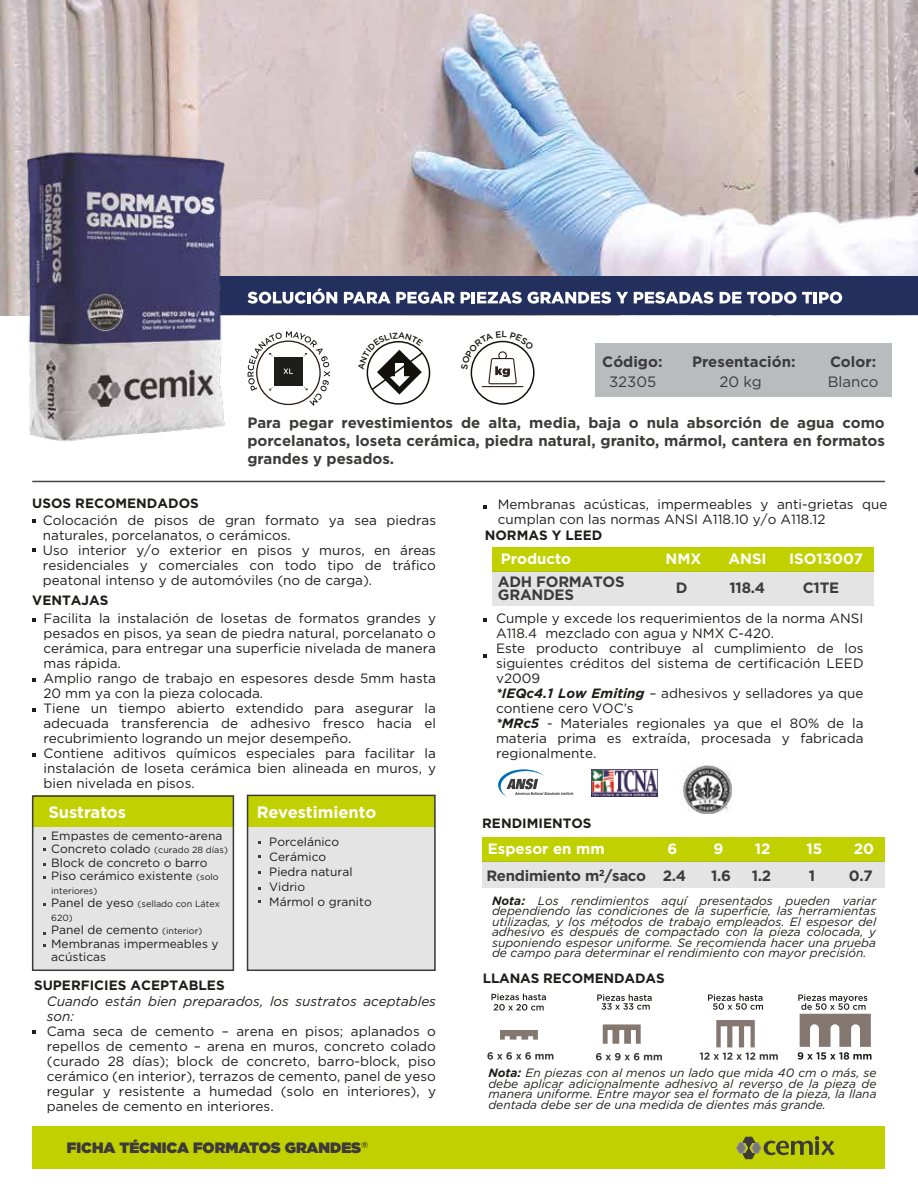
<style>
.page{position:relative;width:918px;height:1188px;background:#fff}
.page>*{position:absolute;margin:0;border:0;box-sizing:border-box;transform-origin:0 0}
.t1{font:700 16.5px "Gotham";color:#fff}
.t2{font:700 15px/18px "Gotham";letter-spacing:-.02em;color:#3c3c3b;text-align:justify}
.t3{font:700 15px "Gotham";color:#fff}
.t4{font:900 15px "Gotham";color:#3c3a3a}
.t5{font:700 15px "Gotham";color:#3c3a3a}
.t6{font:15px "Gotham";color:#3c3a3a}
.t7{font:13.5px/15px "Gotham";color:#1d1d1b}
.t8{font:700 13.5px "Gotham";color:#1d1d1b}
.t9{font:italic 13.5px/15px "Gotham";color:#1d1d1b}
.t10{font:italic 12px/10.5px "Gotham";color:#1d1d1b;text-align:justify}
.t11{font:12px/13.5px "Gotham";color:#1d1d1b}
.t12{font:9px/13.5px "Gotham";color:#1d1d1b}
.s1{font-size:9px}
.s2{font-size:12px}
.s3{font-weight:700;font-style:italic}
.s4{font-weight:700}
</style>
<div class="page">
<svg style="left:32px;top:520px;width:4px;height:3px"></svg>
<svg style="left:32px;top:549px;width:4px;height:3px"></svg>
<svg style="left:32px;top:618px;width:4px;height:4px"></svg>
<svg style="left:32px;top:708px;width:4px;height:4px"></svg>
<svg style="left:32px;top:753px;width:4px;height:4px"></svg>
<svg style="left:32px;top:678px;width:4px;height:4px"></svg>
<svg style="left:483px;top:654px;width:4px;height:4px"></svg>
<svg style="left:483px;top:618px;width:4px;height:4px"></svg>
<svg style="left:32px;top:1031px;width:4px;height:3px"></svg>
<div style="left:32px;top:1126px;width:853px;height:43px;background:#c1d100"></div>
<svg style="left:736px;top:1136px;width:99px;height:23px"></svg>
<img style="left:0;top:0;width:918px;height:315px">
<div style="left:196px;top:277px;width:722px;height:38px;background:#232f5d"></div>
<hr style="left:32px;top:481px;width:853px;height:1px;background:#494444">
<div style="left:595px;top:343px;width:297px;height:54px;background:#babbbd"></div>
<img style="left:6px;top:132px;width:233px;height:310px">
<div style="left:33px;top:798px;width:200px;height:172px;background:#e4e4e5"></div>
<div style="left:248px;top:810px;width:188px;height:160px;background:#e4e4e5"></div>
<div style="left:33px;top:796px;width:200px;height:31px;background:#c1d100"></div>
<div style="left:248px;top:795px;width:187px;height:32px;background:#c1d100"></div>
<div style="left:32px;top:795px;width:202px;height:176px;border:2px solid #3c3a3a"></div>
<div style="left:247px;top:795px;width:189px;height:176px;border:2px solid #3c3a3a"></div>
<svg style="left:498px;top:769px;width:75px;height:28px"></svg>
<img style="left:591px;top:769px;width:67px;height:28px">
<div style="left:492px;top:547px;width:381px;height:25px;background:#c1d100"></div>
<div style="left:492px;top:571px;width:381px;height:35px;background:#e4e4e5"></div>
<img style="left:680px;top:765px;width:53px;height:48px">
<div style="left:482px;top:837px;width:402px;height:25px;background:#c1d100"></div>
<div style="left:482px;top:861px;width:402px;height:27px;background:#e4e4e5"></div>
<svg style="left:500px;top:1030px;width:38px;height:10px"></svg>
<svg style="left:603px;top:1024px;width:38px;height:20px"></svg>
<svg style="left:487px;top:1052px;width:66px;height:8px"></svg>
<svg style="left:596px;top:1053px;width:66px;height:7px"></svg>
<svg style="left:700px;top:1020px;width:78px;height:40px"></svg>
<svg style="left:597px;top:994px;width:55px;height:16px"></svg>
<svg style="left:708px;top:994px;width:55px;height:16px"></svg>
<svg style="left:798px;top:994px;width:74px;height:66px"></svg>
<svg style="left:491px;top:994px;width:55px;height:17px"></svg>
<svg style="left:248px;top:292px;width:58px;height:12px"></svg>
<hr style="left:307px;top:292px;width:4px;height:11px;background:#fff">
<svg style="left:312px;top:288px;width:25px;height:16px"></svg>
<svg style="left:344px;top:292px;width:111px;height:12px"></svg>
<svg style="left:461px;top:292px;width:167px;height:12px"></svg>
<svg style="left:634px;top:292px;width:79px;height:12px"></svg>
<svg style="left:720px;top:292px;width:122px;height:12px"></svg>
<svg style="left:483px;top:505px;width:4px;height:4px"></svg>
<hr style="left:482px;top:386px;width:41px;height:1px;background:#30231d">
<div style="left:367px;top:341px;width:63px;height:64px;border:2px solid #13110c;border-radius:50%"></div>
<svg style="left:248px;top:331px;width:82px;height:75px"></svg>
<svg style="left:470px;top:340px;width:64px;height:44px"></svg>
<svg style="left:366px;top:341px;width:58px;height:54px"></svg>
<p class="t5" style="left:602px;top:353px;width:62px">Código:</p>
<p class="t5" style="left:692px;top:353px;width:105px">Presentación:</p>
<p class="t5" style="left:830px;top:353px;width:48px">Color:</p>
<p class="t6" style="left:609px;top:372px;width:49px">32305</p>
<p class="t6" style="left:719px;top:372px;width:44px">20 kg</p>
<p class="t6" style="left:828px;top:372px;width:52px">Blanco</p>
<p class="t2" style="left:248px;top:413px;width:639px">Para pegar revestimientos de alta, media, baja o nula absorción de agua como porcelanatos, loseta cerámica, piedra natural, granito, mármol, cantera en formatos grandes y pesados.</p>
<p class="t8" style="left:32px;top:495px;width:168px">USOS RECOMENDADOS</p>
<p class="t7" style="left:43px;top:512px;width:395px">Colocación de pisos de gran formato ya sea piedras naturales, porcelanatos, o cerámicos.<br>Uso interior y/o exterior en pisos y muros, en áreas residenciales y comerciales con todo tipo de tráfico peatonal intenso y de automóviles (no de carga).</p>
<p class="t7" style="left:44px;top:610px;width:394px">Facilita la instalación de losetas de formatos grandes y pesados en pisos, ya sean de piedra natural, porcelanato o cerámica, para entregar una superficie nivelada de manera mas rápida.<br>Amplio rango de trabajo en espesores desde 5mm hasta 20 mm ya con la pieza colocada.<br>Tiene un tiempo abierto extendido para asegurar la adecuada transferencia de adhesivo fresco hacia el recubrimiento logrando un mejor desempeño.<br>Contiene aditivos químicos especiales para facilitar la instalación de loseta cerámica bien alineada en muros, y bien nivelada en pisos.</p>
<p class="t8" style="left:32px;top:593px;width:78px">VENTAJAS</p>
<p class="t1" style="left:48px;top:803px;width:79px">Sustratos</p>
<p class="t1" style="left:257px;top:802px;width:121px">Revestimiento</p>
<p class="t11" style="left:269px;top:834px;width:104px;line-height:15px">Porcelánico<br>Cerámico<br>Piedra natural<br>Vidrio<br>Mármol o granito</p>
<p class="t11" style="left:51px;top:828px;width:178px">Empastes de cemento-arena<br>Concreto colado <span class="s1">(curado 28 días)<br></span>Block de concreto o barro<br>Piso cerámico existente <span class="s1">(solo</span></p>
<p class="t12" style="left:51px;top:884px;width:170px">interiores)<br><span class="s2">Panel de yeso</span> (sellado con Látex<br>620)</p>
<p class="t11" style="left:51px;top:923px;width:169px">Panel de cemento <span class="s1">(interior)<br></span>Membranas impermeables y acústicas</p>
<p class="t8" style="left:34px;top:977px;width:192px">SUPERFICIES ACEPTABLES</p>
<p class="t9" style="left:47px;top:994px;width:391px">Cuando están bien preparados, los sustratos aceptables son:</p>
<p class="t7" style="left:47px;top:1024px;width:391px;text-align:justify">Cama seca de cemento – arena en pisos; aplanados o repellos de cemento – arena en muros, concreto colado (curado 28 días); block de concreto, barro-block, piso cerámico (en interior), terrazos de cemento, panel de yeso regular y resistente a humedad (solo en interiores), y paneles de cemento en interiores.</p>
<p class="t4" style="left:67px;top:1137px;width:303px">FICHA TÉCNICA FORMATOS GRANDES<sup>®</sup></p>
<p class="t7" style="left:498px;top:497px;width:391px">Membranas acústicas, impermeables y anti-grietas que cumplan con las normas ANSI A118.10 y/o A118.12</p>
<p class="t8" style="left:485px;top:528px;width:119px">NORMAS Y LEED</p>
<p class="t3" style="left:501px;top:550px;width:72px">Producto</p>
<p class="t3" style="left:665px;top:550px;width:37px">NMX</p>
<p class="t3" style="left:728px;top:550px;width:40px">ANSI</p>
<p class="t3" style="left:789px;top:550px;width:75px">ISO13007</p>
<p class="t2" style="left:498px;top:574px;width:128px;line-height:13.5px">ADH FORMATOS<br>GRANDES</p>
<p class="t2" style="left:676px;top:579px;width:13px">D</p>
<p class="t2" style="left:730px;top:579px;width:37px">118.4</p>
<p class="t2" style="left:803px;top:579px;width:38px">C1TE</p>
<p class="t7" style="left:496px;top:611px;width:369px">Cumple y excede los requerimientos de la norma ANSI A118.4 mezclado con agua y NMX C-420.<br>Este producto contribuye al cumplimiento de los siguientes créditos del sistema de certificación LEED v2009<br><span class="s3">*IEQc4.1 Low Emiting</span> – adhesivos y selladores ya que contiene cero VOC’s<br><span class="s3">*MRc5</span> - Materiales regionales ya que el 80% de la materia prima es extraída, procesada y fabricada regionalmente.</p>
<p class="t8" style="left:482px;top:815px;width:111px">RENDIMIENTOS</p>
<p class="t3" style="left:488px;top:840px;width:118px">Espesor en mm</p>
<p class="t3" style="left:668px;top:840px;width:11px">6</p>
<p class="t3" style="left:714px;top:840px;width:11px">9</p>
<p class="t3" style="left:755px;top:840px;width:17px">12</p>
<p class="t3" style="left:807px;top:840px;width:17px">15</p>
<p class="t3" style="left:854px;top:840px;width:22px">20</p>
<p class="t2" style="left:486px;top:866px;width:201px">Rendimiento m<sup>2</sup>/saco 2.4</p>
<p class="t2" style="left:711px;top:866px;width:21px">1.6</p>
<p class="t2" style="left:752px;top:866px;width:21px">1.2</p>
<p class="t2" style="left:809px;top:866px;width:8px">1</p>
<p class="t2" style="left:849px;top:866px;width:25px">0.7</p>
<p class="t10" style="left:492px;top:895px;width:386px"><span class="s4">Nota:</span> Los rendimientos aquí presentados pueden variar dependiendo las condiciones de la superficie, las herramientas utilizadas, y los métodos de trabajo empleados. El espesor del adhesivo es después de compactado con la pieza colocada, y suponiendo espesor uniforme. Se recomienda hacer una prueba de campo para determinar el rendimiento con mayor precisión.</p>
<p class="t8" style="left:483px;top:970px;width:183px">LLANAS RECOMENDADAS</p>
<p class="t10" style="left:488px;top:1067px;width:390px"><span class="s4">Nota:</span> En piezas con al menos un lado que mida 40 cm o más, se debe aplicar adicionalmente adhesivo al reverso de la pieza de manera uniforme. Entre mayor sea el formato de la pieza, la llana dentada debe ser de una medida de dientes más grande.</p>
</div>
